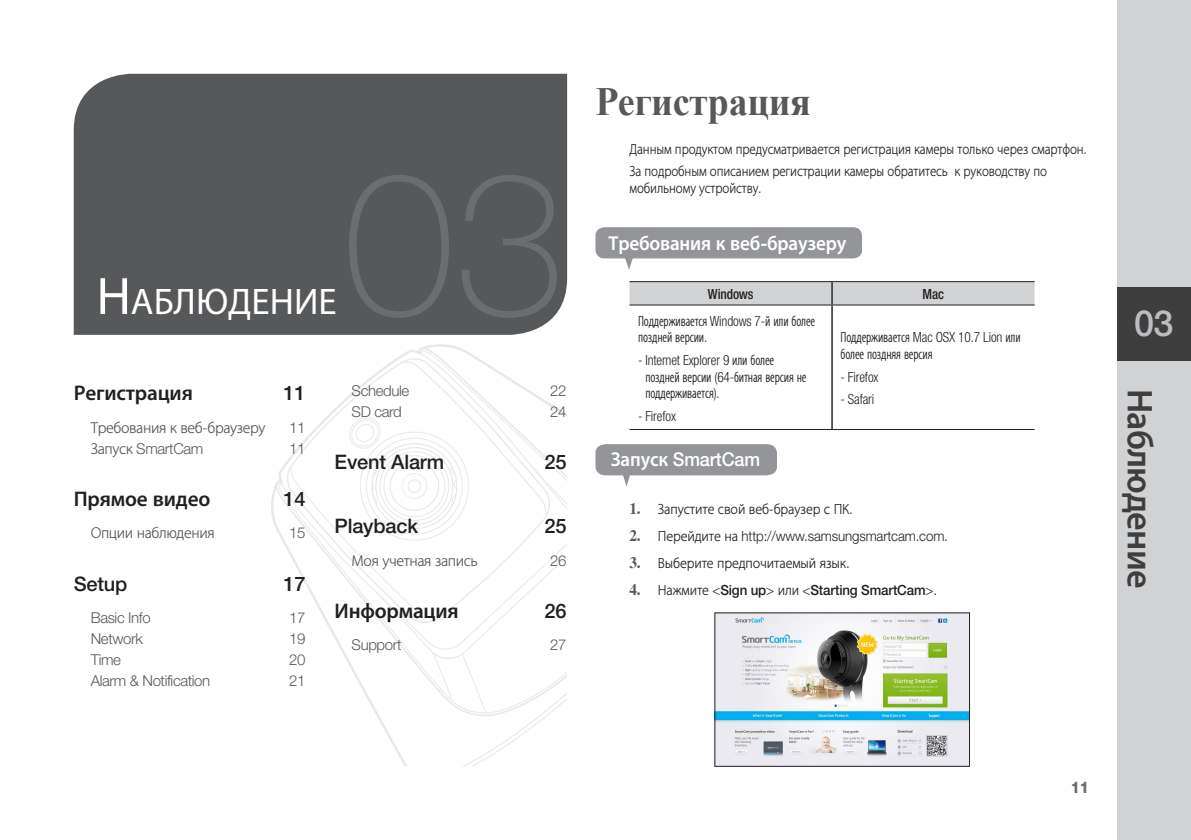
<style>
.page{position:relative;width:1191px;height:840px;background:#fff}
.page>*{position:absolute;margin:0;border:0;box-sizing:border-box;transform-origin:0 0}
.t1{font:100 200px "Helvetica Neue cp";color:#6c6d70}
.t2{font:700 40px "Times New Roman";letter-spacing:-.01em;color:#57585a;scale:.95 1}
.t3{font:500 36px "Helvetica Neue cp";color:#bcbdc0}
.t4{font:35px "Helvetica Neue cp";color:#fff}
.t5{font:500 34px "Helvetica Neue cp";letter-spacing:-.025em;color:#3e3e3f}
.t6{font:500 20px "Helvetica Neue cp";letter-spacing:-.01em;color:#231f20}
.t7{font:500 19px "Helvetica Neue cp";letter-spacing:-.01em;color:#fff;scale:.95 1}
.t8{font:800 16px "Helvetica Neue cp";color:#6c6d70;scale:.9 1}
.t9{font:300 15px "Helvetica Neue cp";letter-spacing:-.025em;color:#57585a}
.t10{font:300 condensed 14px/16.8px "Helvetica Neue cp";letter-spacing:-.01em;color:#231f20;scale:.95 1}
.t11{font:300 14px/22.4px "Helvetica Neue cp";letter-spacing:-.01em;color:#231f20;scale:.88 1}
.t12{font:300 14px "Helvetica Neue cp";letter-spacing:-.01em;color:#231f20;scale:.95 1}
.t13{font:500 14px "Helvetica Neue cp";letter-spacing:-.01em;color:#231f20;scale:.95 1}
.t14{font:500 condensed 14px "Helvetica Neue cp";letter-spacing:-.01em;color:#231f20;scale:.95 1}
.s1{font-size:50px}
.s2{font-family:"Times";font-weight:700;font-size:16px;color:#57585a}
.s3{font-weight:300}
</style>
<div class="page">
<div style="left:1117px;top:0;width:74px;height:839px;background:#d1d2d4"></div>
<div style="left:1117px;top:286px;width:74px;height:74px;background:#3e3e3f"></div>
<svg style="left:271px;top:344px;width:207px;height:201px"></svg>
<svg style="left:286px;top:358px;width:281px;height:407px"></svg>
<div style="left:74px;top:74px;width:493px;height:260px;background:#57585a"></div>
<svg style="left:616px;top:258px;width:26px;height:12px"></svg>
<div style="left:595px;top:227px;width:267px;height:31px;background:#939598;border-radius:9px"></div>
<svg style="left:629px;top:281px;width:405px;height:23px;background:#ccccce"></svg>
<hr style="left:832px;top:281px;width:202px;height:1px;background:#231f20">
<hr style="left:629px;top:304px;width:203px;height:1px;background:#231f20">
<hr style="left:629px;top:429px;width:203px;height:1px;background:#231f20">
<hr style="left:831px;top:305px;width:1px;height:124px;background:#231f20">
<hr style="left:832px;top:304px;width:202px;height:1px;background:#231f20">
<hr style="left:832px;top:429px;width:202px;height:1px;background:#231f20">
<svg style="left:595px;top:444px;width:182px;height:42px"></svg>
<img style="left:716px;top:614px;width:251px;height:150px">
<h3 class="t4" style="left:96px;top:281px;width:242px"><span class="s1">Н</span>аблюден ие</h3>
<h1 class="t1" style="left:343px;top:129px;width:224px">03</h1>
<h3 class="t6" style="left:74px;top:381px;width:121px">Регистрация</h3>
<h3 class="t6" style="left:283px;top:381px;width:24px">11</h3>
<p class="t9" style="left:91px;top:418px;width:176px">Требования к веб-браузеру</p>
<p class="t9" style="left:289px;top:418px;width:18px">11</p>
<p class="t9" style="left:91px;top:439px;width:114px">Запуск SmartCam</p>
<p class="t9" style="left:289px;top:439px;width:18px">11</p>
<h3 class="t6" style="left:74px;top:487px;width:138px">Прямое видео</h3>
<h3 class="t6" style="left:283px;top:487px;width:24px">14</h3>
<p class="t9" style="left:91px;top:524px;width:126px">Опции наблюдения</p>
<p class="t9" style="left:289px;top:524px;width:18px">15</p>
<h3 class="t6" style="left:74px;top:572px;width:55px">Setup</h3>
<h3 class="t6" style="left:283px;top:572px;width:24px">17</h3>
<p class="t9" style="left:91px;top:609px;width:61px">Basic Info</p>
<p class="t9" style="left:289px;top:609px;width:18px">17</p>
<p class="t9" style="left:91px;top:630px;width:54px">Network</p>
<p class="t9" style="left:289px;top:630px;width:18px">19</p>
<p class="t9" style="left:91px;top:651px;width:32px">Time</p>
<p class="t9" style="left:289px;top:651px;width:18px">20</p>
<p class="t9" style="left:91px;top:672px;width:121px">Alarm &amp; Notification</p>
<p class="t9" style="left:289px;top:672px;width:18px">21</p>
<p class="t9" style="left:351px;top:382px;width:59px">Schedule</p>
<p class="t9" style="left:550px;top:382px;width:18px">22</p>
<p class="t9" style="left:351px;top:403px;width:52px">SD card</p>
<p class="t9" style="left:550px;top:403px;width:18px">24</p>
<h3 class="t6" style="left:334px;top:450px;width:111px">Event Alarm</h3>
<h3 class="t6" style="left:544px;top:450px;width:24px">25</h3>
<h3 class="t6" style="left:334px;top:514px;width:85px">Playback</h3>
<h3 class="t6" style="left:544px;top:514px;width:24px">25</h3>
<p class="t9" style="left:351px;top:551px;width:128px">Моя учетная запись</p>
<p class="t9" style="left:550px;top:551px;width:18px">26</p>
<h3 class="t6" style="left:334px;top:599px;width:126px">Информация</h3>
<h3 class="t6" style="left:544px;top:599px;width:24px">26</h3>
<p class="t9" style="left:351px;top:636px;width:51px">Support</p>
<p class="t9" style="left:550px;top:636px;width:18px">27</p>
<h2 class="t2" style="left:595px;top:74px;width:228px">Регистрация</h2>
<p class="t11" style="left:629px;top:138px;width:521px">Данным продуктом предусматривается регистрация камеры только через смартфон.<br>За подробным описанием регистрации камеры обратитесь к руководству по</p>
<p class="t11" style="left:629px;top:177px;width:152px">мобильному устройству.</p>
<h3 class="t7" style="left:608px;top:232px;width:252px">Требования к веб-браузеру</h3>
<p class="t14" style="left:708px;top:286px;width:50px">Windows</p>
<p class="t14" style="left:922px;top:286px;width:24px">Mac</p>
<p class="t10" style="left:638px;top:312px;width:188px">Поддерживается Windows 7-й или более поздней версии.</p>
<p class="t10" style="left:645px;top:351px;width:171px;text-indent:-7px">- Internet Explorer 9 или более поздней версии (64-битная версия не поддерживается).</p>
<p class="t10" style="left:638px;top:407px;width:41px">- Firefox</p>
<p class="t10" style="left:840px;top:329px;width:191px">Поддерживается Mac OSX 10.7 Lion или более поздняя версия</p>
<p class="t10" style="left:840px;top:368px;width:41px">- Firefox</p>
<p class="t10" style="left:840px;top:390px;width:37px">- Safari</p>
<h3 class="t7" style="left:611px;top:448px;width:159px">Запуск SmartCam</h3>
<p class="t12" style="left:629px;top:500px;width:237px"><span class="s2">1.</span> Запустите свой веб-браузер с ПК.</p>
<p class="t12" style="left:629px;top:527px;width:337px"><span class="s2">2.</span> Перейдите на http://www.samsungsmartcam.com.</p>
<p class="t12" style="left:629px;top:554px;width:233px"><span class="s2">3.</span> Выберите предпочитаемый язык.</p>
<p class="t13" style="left:629px;top:581px;width:325px"><span class="s2">4.</span> <span class="s3">Нажмите &lt;</span>Sign up<span class="s3">&gt; или &lt;</span>Starting SmartCam<span class="s3">&gt;.</span></p>
<h3 class="t3" style="left:1134px;top:303px;width:41px">03</h3>
<h3 class="t5" style="left:1159px;top:388px;width:201px;rotate:90deg">Наблюдение</h3>
<p class="t8" style="left:1071px;top:776px;width:21px">11</p>
</div>
